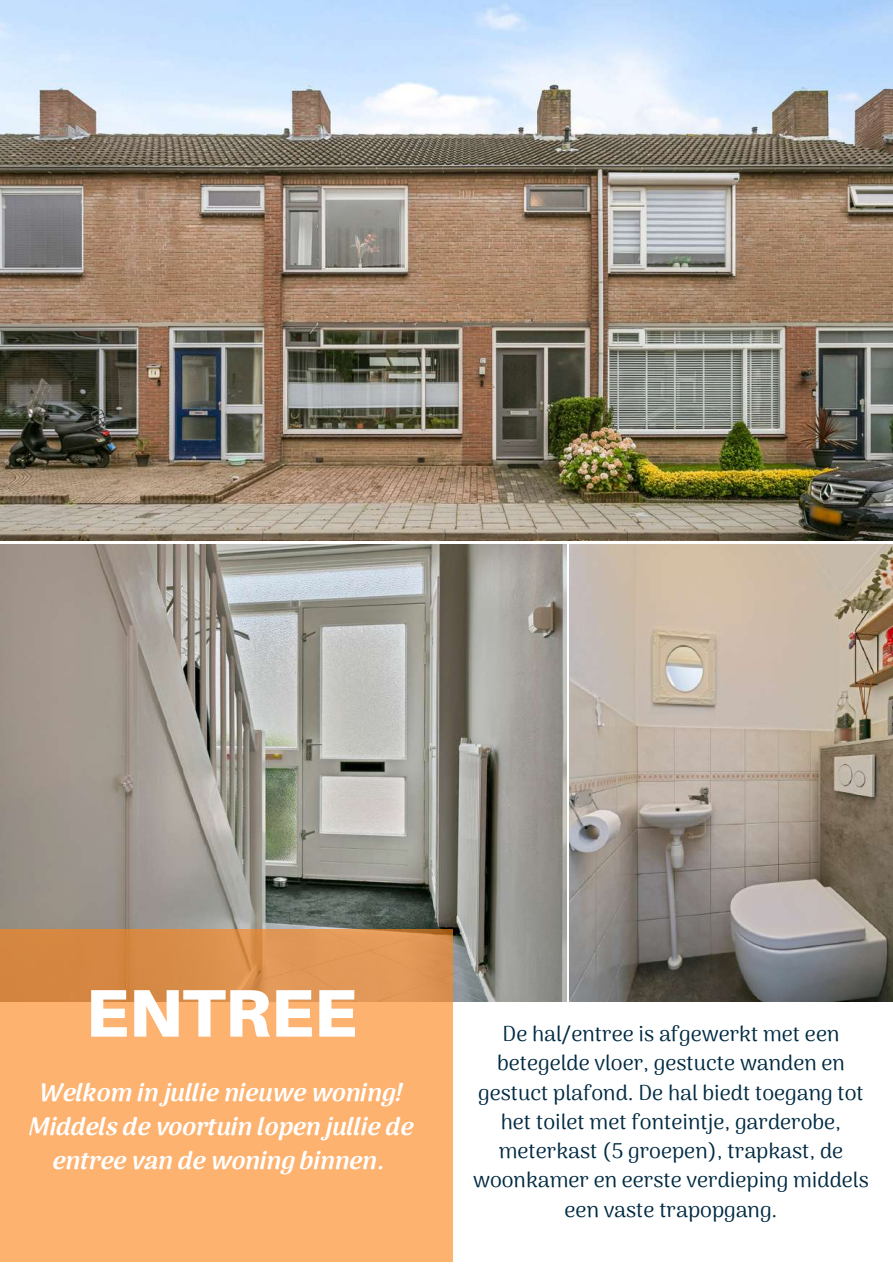
<style>
.page{position:relative;width:893px;height:1264px;background:#fff}
.page>*{position:absolute;margin:0;border:0;box-sizing:border-box;transform-origin:0 0}
.t1{font:900 67.35px "Aileron";color:#fff}
.t2{font:24.75px/33.8px "CA Generated";color:#fff;text-align:center}
.t3{font:21.6px/29.2px "Arima Madurai";color:#002a42;text-align:center}
</style>
<div class="page">
<img style="left:0;top:0;width:892px;height:541px">
<img style="left:0;top:544px;width:567px;height:457px">
<img style="left:569px;top:544px;width:323px;height:457px">
<svg style="left:0;top:929px;width:452px;height:332px;background:#f5aa67"></svg>
<h1 class="t1" style="left:86px;top:971px;width:273px">ENTREE</h1>
<p class="t2" style="left:29px;top:1076px;width:386px">Welkom in jullie nieuwe woning!<br>Middels de voortuin lopen jullie de entree van de woning binnen.</p>
<p class="t3" style="left:473px;top:1019px;width:397px">De hal/entree is afgewerkt met een betegelde vloer, gestucte wanden en gestuct plafond. De hal biedt toegang tot het toilet met fonteintje, garderobe, meterkast (5 groepen), trapkast, de woonkamer en eerste verdieping middels een vaste trapopgang.</p>
</div>
